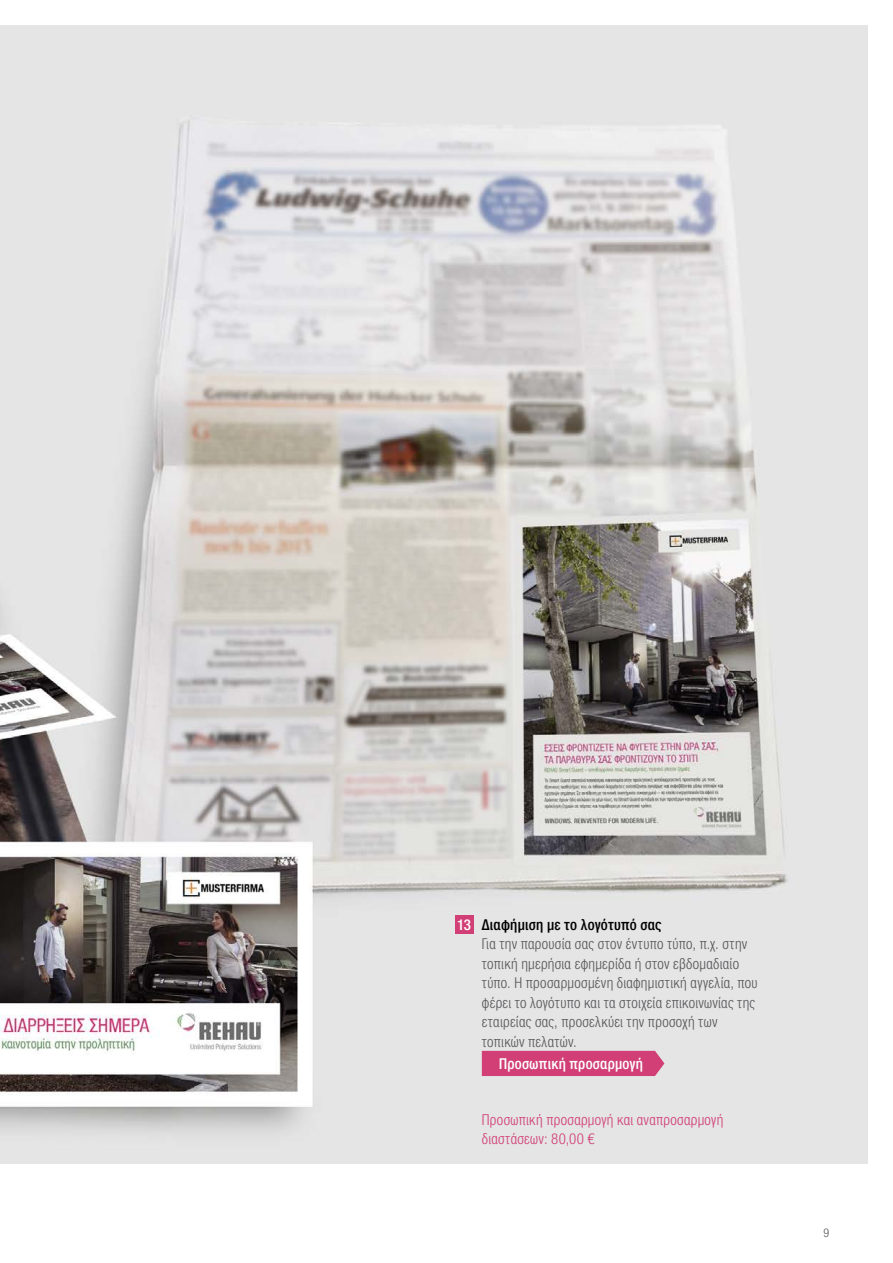
<style>
.page{position:relative;width:893px;height:1263px;background:#fff}
.page>*{position:absolute;margin:0;border:0;box-sizing:border-box;transform-origin:0 0}
.Bodytext{font:300 condensed 15px/19.5px "Helvetica Neue LTW1 G";letter-spacing:.02em;color:#58585b}
.Bodytext-2{font:300 condensed 15px/19.5px "Helvetica Neue LTW1 G";letter-spacing:.02em;color:#d13f76}
.Bodytext_headline{font:500 condensed 15px "Helvetica Neue LTW1 G";letter-spacing:.015em;color:#000}
.Balken_Individualisi{font:500 condensed 15px "Helvetica Neue LTW1 G";letter-spacing:.015em;color:#fff}
.Bodytext_headline-2{font:500 condensed 15px "Helvetica Neue LTW1 G";color:#fff}
.t1{font:300 condensed 12px "Helvetica Neue LTW1 G";color:#58585b}
</style>
<div class="page">
<img style="left:0;top:26px;width:867px;height:1138px">
<div style="left:482px;top:1051px;width:182px;height:25px;background:#d13f76"></div>
<div style="left:455px;top:915px;width:18px;height:19px;background:#d13f76"></div>
<p class="Bodytext_headline-2" style="left:457px;top:915px;width:15px">13</p>
<p class="Bodytext_headline" style="left:482px;top:915px;width:181px">Διαφήμιση με το λογότυπό σας</p>
<p class="Bodytext" style="left:482px;top:934px;width:277px">Για την παρουσία σας στον έντυπο τύπο, π.χ. στην τοπική ημερήσια εφημερίδα ή στον εβδομαδιαίο τύπο. Η προσαρμοσμένη διαφημιστική αγγελία, που φέρει το λογότυπο και τα στοιχεία επικοινωνίας της εταιρείας σας, προσελκύει την προσοχή των τοπικών πελατών.</p>
<p class="Balken_Individualisi" style="left:499px;top:1054px;width:146px">Προσωπική προσαρμογή</p>
<p class="Bodytext-2" style="left:482px;top:1110px;width:243px">Προσωπική προσαρμογή και αναπροσαρμογή διαστάσεων: 80,00 €</p>
<p class="t1" style="left:823px;top:1226px;width:7px">9</p>
</div>
